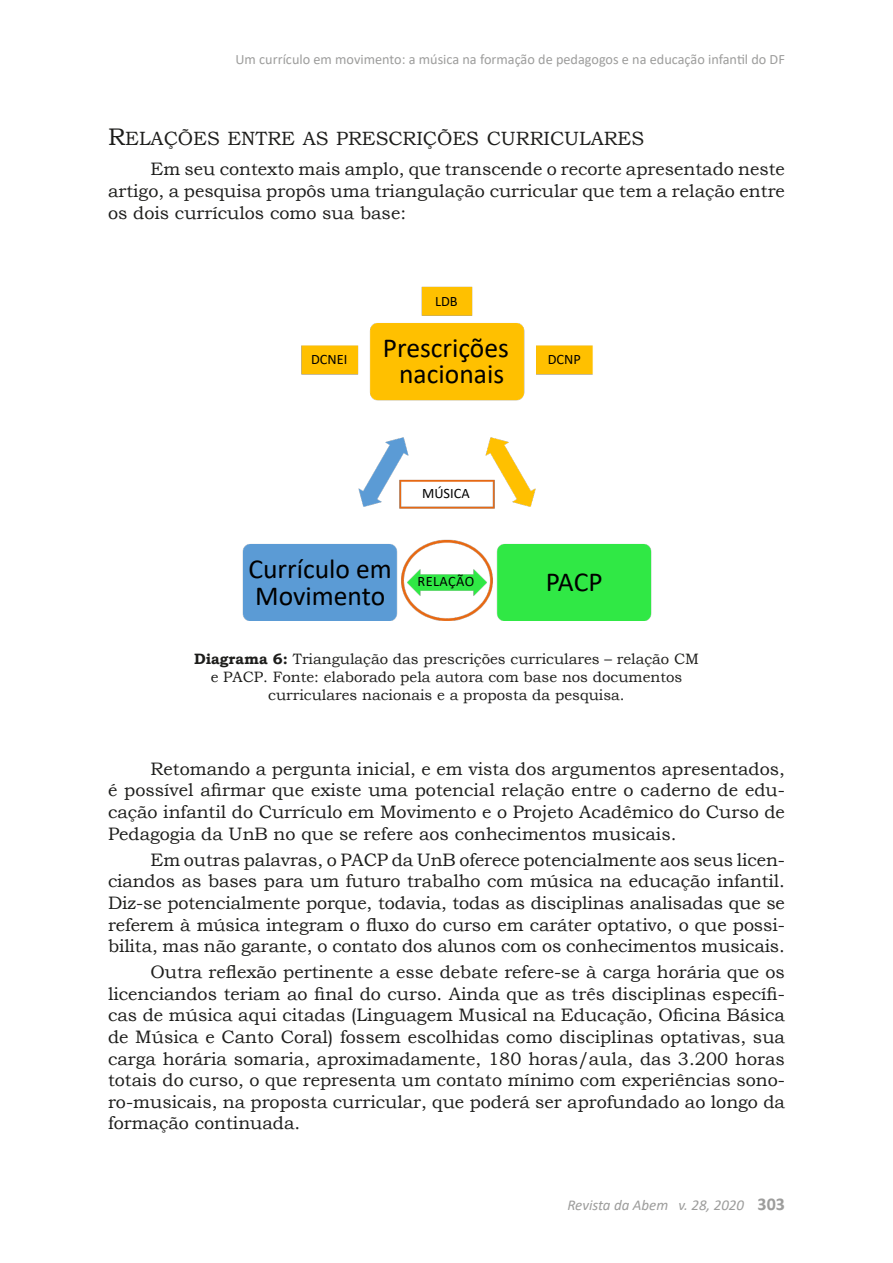
<style>
.page{position:relative;width:893px;height:1263px;background:#fff}
.page>*{position:absolute;margin:0;border:0;box-sizing:border-box;transform-origin:0 0}
.t1{font:27.6px/26.4px "Calibri";color:#000;text-align:center}
.t2{font:19.2px "Bookman Old Style SC800";color:#1d1d1b}
.t3{font:18px/21.6px "Bookman Old Style";color:#1d1d1b;text-align:justify}
.t4{font:15px/18px "Bookman Old Style";color:#1d1d1b;text-align:center}
.t5{font:italic 15px "Calibri";color:#9d9d9c}
.t6{font:14.4px "Calibri";color:#000}
.t7{font:14.4px "Calibri";letter-spacing:.03em;color:#000}
.t8{font:14.25px "Calibri";color:#9d9d9c}
.s1{font-size:24px}
.s2{font-weight:700}
.s3{font-weight:700;font-style:normal;font-size:18px}
</style>
<div class="page">
<img style="left:242px;top:286px;width:410px;height:334px">
<p class="t8" style="left:235px;top:49px;width:551px">Um currículo em movimento: a música na formação de pedagogos e na educação infantil do DF</p>
<p class="t2" style="left:108px;top:126px;width:538px"><span class="s1">R</span>ELAÇÕES ENTRE AS PRESCRIÇÕES CURRICULARES</p>
<p class="t3" style="left:108px;top:158px;width:678px;text-indent:43px">Em seu contexto mais amplo, que transcende o recorte apresentado neste artigo, a pesquisa propôs uma triangulação curricular que tem a relação entre os dois currículos como sua base:</p>
<p class="t6" style="left:435px;top:291px;width:24px">LDB</p>
<h1 class="t1" style="left:383px;top:333px;width:127px">Prescrições nacionais</h1>
<p class="t6" style="left:311px;top:349px;width:38px">DCNEI</p>
<p class="t6" style="left:548px;top:349px;width:35px">DCNP</p>
<h1 class="t1" style="left:248px;top:555px;width:145px;text-align:left">Currículo em<br>Movimento</h1>
<p class="t6" style="left:422px;top:483px;width:49px">MÚSICA</p>
<p class="t7" style="left:417px;top:571px;width:58px">RELAÇÃO</p>
<h1 class="t1" style="left:546px;top:567px;width:58px">PACP</h1>
<p class="t4" style="left:194px;top:650px;width:506px"><span class="s2">Diagrama 6:</span> Triangulação das prescrições curriculares – relação CM e PACP. Fonte: elaborado pela autora com base nos documentos curriculares nacionais e a proposta da pesquisa.</p>
<p class="t3" style="left:108px;top:758px;width:678px;text-indent:43px">Retomando a pergunta inicial, e em vista dos argumentos apresentados, é possível afirmar que existe uma potencial relação entre o caderno de edu&shy;cação infantil do Currículo em Movimento e o Projeto Acadêmico do Curso de Pedagogia da UnB no que se refere aos conhecimentos musicais.</p>
<p class="t3" style="left:108px;top:849px;width:678px;text-indent:43px">Em outras palavras, o PACP da UnB oferece potencialmente aos seus licen&shy;ciandos as bases para um futuro trabalho com música na educação infantil.<br>Diz-se potencialmente porque, todavia, todas as disciplinas analisadas que se referem à música integram o fluxo do curso em caráter optativo, o que possi&shy;bilita, mas não garante, o contato dos alunos com os conhecimentos musicais.</p>
<p class="t3" style="left:108px;top:961px;width:678px;text-indent:43px">Outra reflexão pertinente a esse debate refere-se à carga horária que os licenciandos teriam ao final do curso. Ainda que as três disciplinas específi&shy;cas de música aqui citadas (Linguagem Musical na Educação, Oficina Básica de Música e Canto Coral) fossem escolhidas como disciplinas optativas, sua carga horária somaria, aproximadamente, 180 horas/aula, das 3.200 horas totais do curso, o que representa um contato mínimo com experiências sono&shy;ro-musicais, na proposta curricular, que poderá ser aprofundado ao longo da formação continuada.</p>
<p class="t5" style="left:567px;top:1194px;width:219px">Revista da Abem v. 28, 2020 <span class="s3">303</span></p>
</div>
